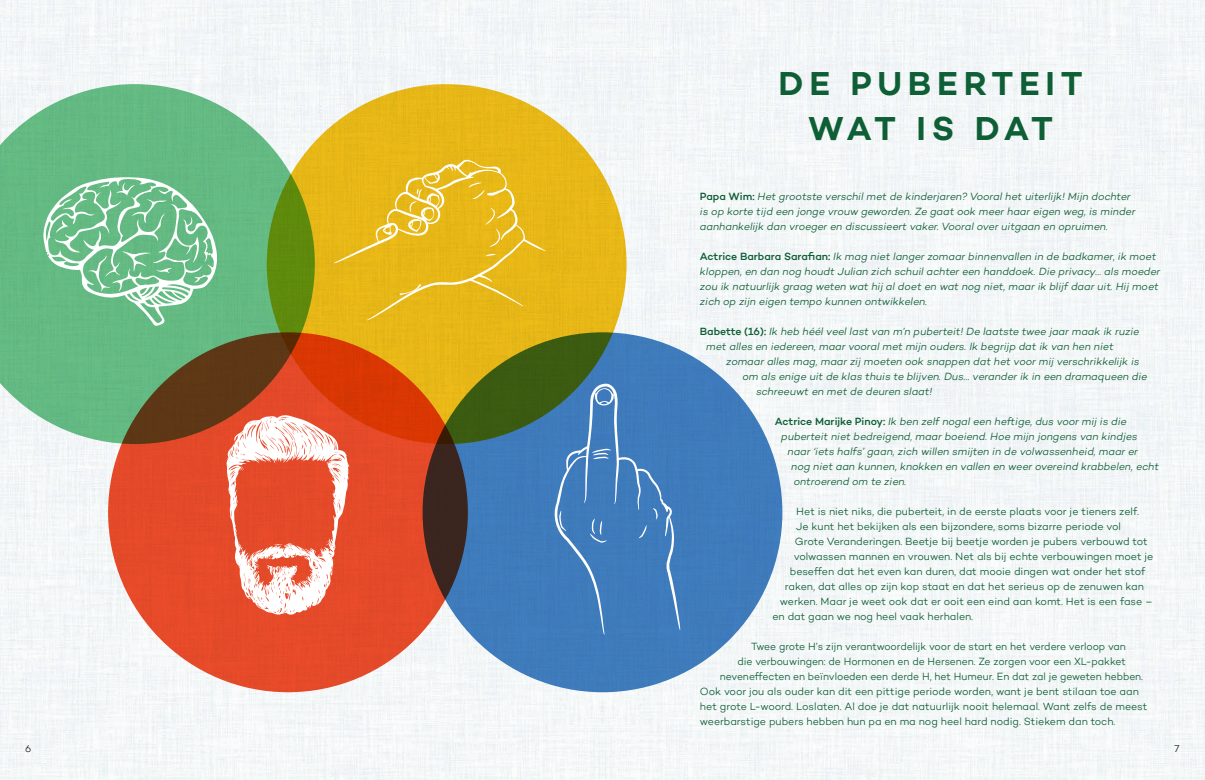
<style>
.page{position:relative;width:1205px;height:780px;background:#f3f7f7}
.page>*{position:absolute;margin:0;border:0;box-sizing:border-box;transform-origin:0 0}
.Titel_groot{font:600 33.75px/45px "Campton";letter-spacing:.17em;color:#0e5e36;text-align:center}
.Intro{font:italic 300 10.62px/15px "Campton";color:#0e5e36}
.Intro-2{font:300 10.62px/15px "Campton";letter-spacing:-.005em;color:#0e5e36}
.t1{font:300 10px "Campton";color:#231f20}
.s1{font-weight:500;font-style:normal}
</style>
<div class="page">
<div style="left:267px;top:84px;width:359px;height:360px;background:#e7b717;border-radius:50%"></div>
<svg style="left:0;top:84px;width:315px;height:360px;background:#7bbf88"></svg>
<svg style="left:108px;top:332px;width:360px;height:360px;background:#d04521"></svg>
<svg style="left:423px;top:332px;width:359px;height:360px;background:#3d7099"></svg>
<svg style="left:43px;top:177px;width:175px;height:149px;background:#81c79a"></svg>
<svg style="left:334px;top:159px;width:212px;height:162px"></svg>
<svg style="left:226px;top:414px;width:123px;height:201px"></svg>
<svg style="left:552px;top:383px;width:128px;height:252px;background:#4c84bd"></svg>
<p class="Titel_groot" style="left:778px;top:60px;width:305px">DE PUBERTEIT<br>WAT IS DAT</p>
<p class="Intro" style="left:700px;top:188px;width:437px"><span class="s1">Papa Wim:</span> Het grootste verschil met de kinderjaren? Vooral het uiterlijk! Mijn dochter is op korte tijd een jonge vrouw geworden. Ze gaat ook meer haar eigen weg, is minder aanhankelijk dan vroeger en discussieert vaker. Vooral over uitgaan en opruimen.</p>
<p class="Intro" style="left:700px;top:248px;width:462px"><span class="s1">Actrice Barbara Sarafian:</span> Ik mag niet langer zomaar binnenvallen in de badkamer, ik moet kloppen, en dan nog houdt Julian zich schuil achter een handdoek. Die privacy… als moeder zou ik natuurlijk graag weten wat hij al doet en wat nog niet, maar ik blijf daar uit. Hij moet zich op zijn eigen tempo kunnen ontwikkelen.</p>
<p class="Intro" style="left:700px;top:323px;width:441px"><span class="s1">Babette (16):</span> Ik heb héél veel last van m’n puberteit! De laatste twee jaar maak ik ruzie</p>
<p class="Intro" style="left:706px;top:338px;width:409px">met alles en iedereen, maar vooral met mijn ouders. Ik begrijp dat ik van hen niet</p>
<p class="Intro" style="left:726px;top:353px;width:415px">zomaar alles mag, maar zij moeten ook snappen dat het voor mij verschrikkelijk is</p>
<p class="Intro" style="left:742px;top:368px;width:406px">om als enige uit de klas thuis te blijven. Dus… verander ik in een dramaqueen die</p>
<p class="Intro" style="left:756px;top:383px;width:177px">schreeuwt en met de deuren slaat!</p>
<p class="Intro" style="left:775px;top:413px;width:353px"><span class="s1">Actrice Marijke Pinoy:</span> Ik ben zelf nogal een heftige, dus voor mij is die</p>
<p class="Intro" style="left:781px;top:428px;width:358px">puberteit niet bedreigend, maar boeiend. Hoe mijn jongens van kindjes</p>
<p class="Intro" style="left:787px;top:443px;width:352px">naar ‘iets halfs’ gaan, zich willen smijten in de volwassenheid, maar er</p>
<p class="Intro" style="left:791px;top:458px;width:369px">nog niet aan kunnen, knokken en vallen en weer overeind krabbelen, echt</p>
<p class="Intro" style="left:794px;top:473px;width:114px">ontroerend om te zien.</p>
<p class="Intro-2" style="left:796px;top:503px;width:344px">Het is niet niks, die puberteit, in de eerste plaats voor je tieners zelf.</p>
<p class="Intro-2" style="left:796px;top:518px;width:326px">Je kunt het bekijken als een bijzondere, soms bizarre periode vol</p>
<p class="Intro-2" style="left:795px;top:533px;width:354px">Grote Veranderingen. Beetje bij beetje worden je pubers verbouwd tot</p>
<p class="Intro-2" style="left:794px;top:548px;width:361px">volwassen mannen en vrouwen. Net als bij echte verbouwingen moet je</p>
<p class="Intro-2" style="left:790px;top:563px;width:357px">beseffen dat het even kan duren, dat mooie dingen wat onder het stof</p>
<p class="Intro-2" style="left:785px;top:578px;width:360px">raken, dat alles op zijn kop staat en dat het serieus op de zenuwen kan</p>
<p class="Intro-2" style="left:780px;top:593px;width:374px">werken. Maar je weet ook dat er ooit een eind aan komt. Het is een fase –</p>
<p class="Intro-2" style="left:772px;top:608px;width:202px">en dat gaan we nog heel vaak herhalen.</p>
<p class="Intro-2" style="left:751px;top:638px;width:376px">Twee grote H’s zijn verantwoordelijk voor de start en het verdere verloop van</p>
<p class="Intro-2" style="left:737px;top:653px;width:390px">die verbouwingen: de Hormonen en de Hersenen. Ze zorgen voor een XL-pakket</p>
<p class="Intro-2" style="left:720px;top:668px;width:425px">neveneffecten en beïnvloeden een derde H, het Humeur. En dat zal je geweten hebben.</p>
<p class="Intro-2" style="left:700px;top:683px;width:449px">Ook voor jou als ouder kan dit een pittige periode worden, want je bent stilaan toe aan het grote L-woord. Loslaten. Al doe je dat natuurlijk nooit helemaal. Want zelfs de meest weerbarstige pubers hebben hun pa en ma nog heel hard nodig. Stiekem dan toch.</p>
<p class="t1" style="left:25px;top:742px;width:8px">6</p>
<p class="t1" style="left:1174px;top:742px;width:7px">7</p>
</div>
